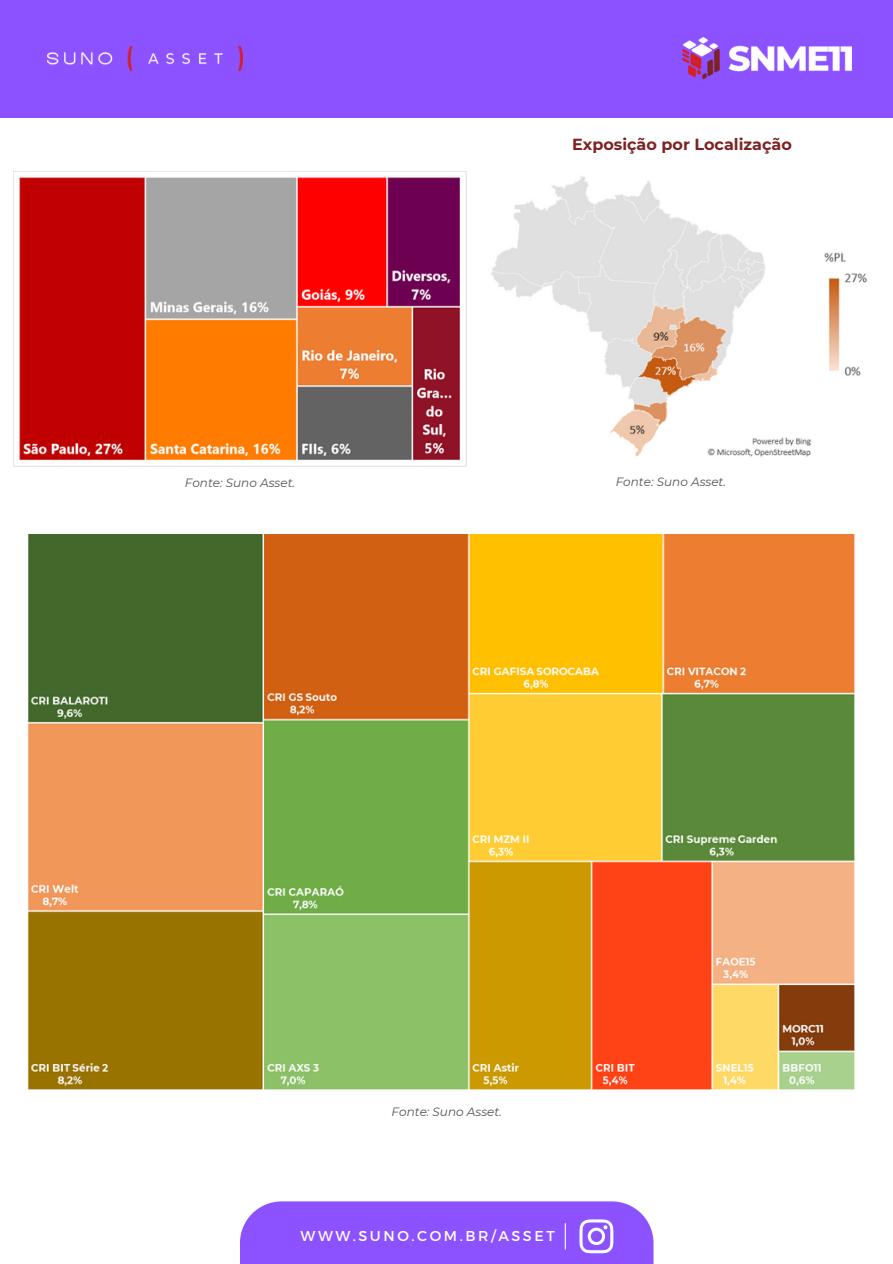
<style>
.page{position:relative;width:893px;height:1264px;background:#fff}
.page>*{position:absolute;margin:0;border:0;box-sizing:border-box;transform-origin:0 0}
.t1{font:700 16.05px "Montserrat";color:#7e2222}
.t2{font:14.25px "Montserrat";letter-spacing:.18em;color:#fff}
.t3{font:italic 12px "Montserrat";color:#545454}
</style>
<div class="page">
<div style="left:0;top:0;width:892px;height:118px;background:#8c52ff"></div>
<img style="left:47px;top:47px;width:195px;height:23px">
<img style="left:682px;top:37px;width:169px;height:43px">
<div style="left:240px;top:1201px;width:413px;height:62px;background:#8c52ff"></div>
<hr style="left:564px;top:1223px;width:2px;height:26px;background:#fff">
<svg style="left:579px;top:1219px;width:34px;height:34px"></svg>
<img style="left:491px;top:176px;width:376px;height:281px">
<img style="left:14px;top:177px;width:452px;height:290px">
<img style="left:28px;top:534px;width:827px;height:556px">
<h1 class="t1" style="left:572px;top:134px;width:221px">Exposição por Localização</h1>
<p class="t3" style="left:185px;top:475px;width:112px">Fonte: Suno Asset.</p>
<p class="t3" style="left:615px;top:474px;width:112px">Fonte: Suno Asset.</p>
<p class="t3" style="left:391px;top:1104px;width:112px">Fonte: Suno Asset.</p>
<p class="t2" style="left:300px;top:1226px;width:255px">WWW.SUNO.COM.BR/ASSET</p>
</div>
